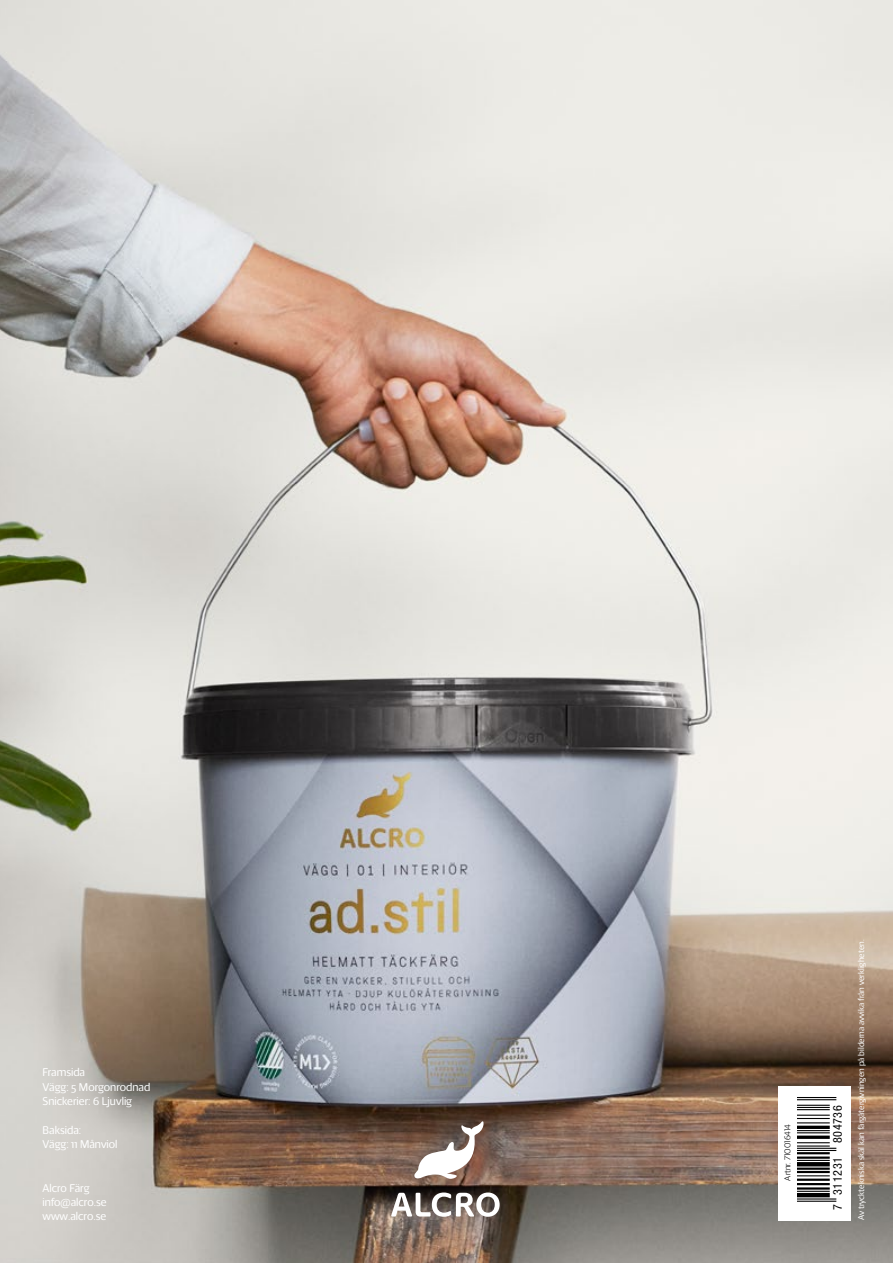
<style>
.page{position:relative;width:893px;height:1263px;background:#fff}
.page>*{position:absolute;margin:0;border:0;box-sizing:border-box;transform-origin:0 0}
.t1{font:condensed 12.15px "Helvetica Neue LT Pro";letter-spacing:.05em;color:#000}
.t2{font:12px/14.4px "Alcro Sans New";color:#fff}
.t3{font:9px "Alcro Sans New";color:#fff}
.t4{font:300 9px "Alcro Sans New";color:#000}
</style>
<div class="page">
<img style="left:0;top:0;width:893px;height:1263px">
<div style="left:778px;top:1085px;width:72px;height:135px;background:#fff"></div>
<svg style="left:798px;top:1097px;width:39px;height:105px"></svg>
<hr style="left:798px;top:1198px;width:38px;height:1px;background:#000">
<hr style="left:798px;top:1201px;width:38px;height:1px;background:#000">
<hr style="left:798px;top:1193px;width:32px;height:4px;background:#000">
<hr style="left:798px;top:1191px;width:32px;height:1px;background:#000">
<hr style="left:798px;top:1178px;width:32px;height:3px;background:#000">
<hr style="left:798px;top:1183px;width:32px;height:2px;background:#000">
<hr style="left:798px;top:1187px;width:32px;height:2px;background:#000">
<hr style="left:798px;top:1175px;width:32px;height:1px;background:#000">
<hr style="left:798px;top:1167px;width:32px;height:3px;background:#000">
<hr style="left:798px;top:1171px;width:32px;height:2px;background:#000">
<svg style="left:798px;top:1162px;width:32px;height:4px"></svg>
<hr style="left:798px;top:1160px;width:32px;height:1px;background:#000">
<hr style="left:798px;top:1152px;width:32px;height:2px;background:#000">
<hr style="left:798px;top:1156px;width:32px;height:3px;background:#000">
<hr style="left:798px;top:1142px;width:32px;height:1px;background:#000">
<hr style="left:798px;top:1145px;width:32px;height:1px;background:#000">
<hr style="left:798px;top:1148px;width:38px;height:1px;background:#000">
<hr style="left:798px;top:1150px;width:38px;height:1px;background:#000">
<svg style="left:798px;top:1135px;width:32px;height:4px"></svg>
<hr style="left:798px;top:1130px;width:32px;height:1px;background:#000">
<hr style="left:798px;top:1132px;width:32px;height:1px;background:#000">
<hr style="left:798px;top:1126px;width:32px;height:3px;background:#000">
<hr style="left:798px;top:1097px;width:38px;height:1px;background:#000">
<hr style="left:798px;top:1099px;width:38px;height:1px;background:#000">
<hr style="left:798px;top:1105px;width:32px;height:1px;background:#000">
<hr style="left:798px;top:1107px;width:32px;height:1px;background:#000">
<hr style="left:798px;top:1109px;width:32px;height:1px;background:#000">
<hr style="left:798px;top:1114px;width:32px;height:2px;background:#000">
<hr style="left:798px;top:1118px;width:32px;height:1px;background:#000">
<hr style="left:798px;top:1122px;width:32px;height:1px;background:#000">
<svg style="left:414px;top:1121px;width:69px;height:58px"></svg>
<svg style="left:391px;top:1192px;width:109px;height:25px"></svg>
<p class="t2" style="left:43px;top:1065px;width:109px">Framsida<br>Vägg: 5 Morgonrodnad<br>Snickerier: 6 Ljuvlig</p>
<p class="t2" style="left:43px;top:1122px;width:76px">Baksida:<br>Vägg: 11 Månviol</p>
<p class="t2" style="left:43px;top:1180px;width:66px">Alcro Färg info@alcro.se www.alcro.se</p>
<p class="t4" style="left:782px;top:1180px;width:58px;rotate:-90deg">Artnr. 710016414</p>
<p class="t1" style="left:830px;top:1195px;width:91px;rotate:-90deg">311231 804736</p>
<p class="t1" style="left:830px;top:1209px;width:7px;rotate:-90deg">7</p>
<p class="t3" style="left:856px;top:1220px;width:282px;rotate:-90deg">Av trycktekniska skäl kan färgåtergivningen på bilderna avvika från verkligheten.</p>
</div>
